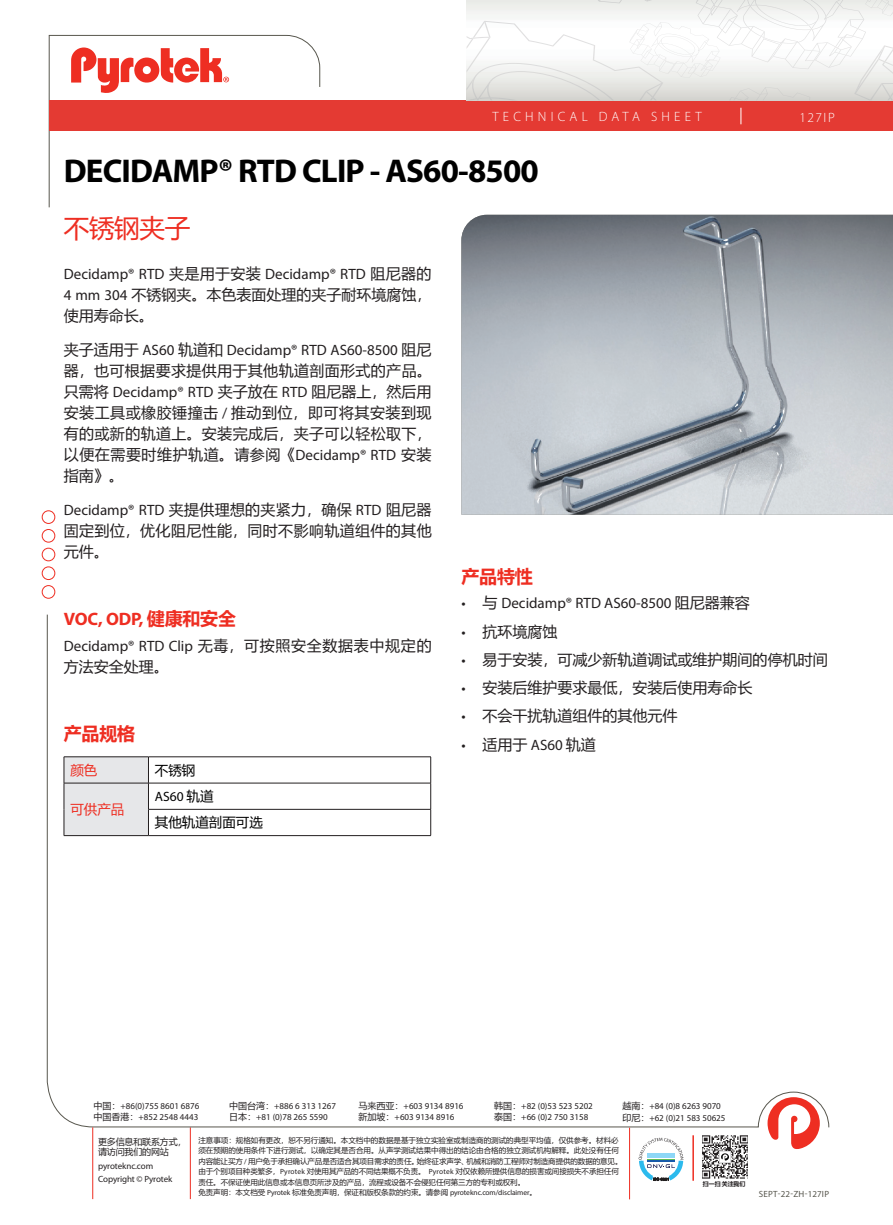
<style>
.page{position:relative;width:893px;height:1225px;background:#fff}
.page>*{position:absolute;margin:0;border:0;box-sizing:border-box;transform-origin:0 0}
.t1{font:700 33px "Myriad Pro";letter-spacing:-.025em;color:#000}
.t2{font:25.5px "Microsoft Ya Hei";letter-spacing:-.01em;color:#ee2e22}
.t3{font:700 18px "Myriad Pro";letter-spacing:-.01em;color:#ee2e22}
.t4{font:700 18px "Microsoft Ya Hei";letter-spacing:-.01em;color:#ee2e22}
.t5{font:15px/21px "Microsoft Ya Hei";color:#231f20}
.t6{font:15px "Myriad Pro";color:#231f20}
.t7{font:15px/21px "Microsoft Ya Hei";letter-spacing:.025em;color:#231f20}
.t8{font:300 13.5px "Myriad Pro";letter-spacing:.31em;color:#fff}
.t9{font:13.5px "Microsoft Ya Hei";color:#000}
.t10{font:13.5px "Microsoft Ya Hei";color:#ee2e22}
.t11{font:13.5px "Myriad Pro";color:#000}
.t12{font:9px/10.8px "Myriad Pro";color:#231f20}
.t13{font:9px/10.5px "Microsoft Ya Hei";letter-spacing:-.02em;color:#231f20}
.t14{font:9px "Myriad Pro";letter-spacing:.03em;color:#58574e}
.t15{font:7.5px/10.5px "Microsoft Ya Hei";letter-spacing:-.01em;color:#231f20}
.t16{font:700 6px "Microsoft Ya Hei";letter-spacing:-.01em;color:#231f20}
.s1{font-family:"Microsoft Ya Hei"}
.s2{font-family:"Myriad Pro"}
</style>
<div class="page">
<svg style="left:48px;top:35px;width:272px;height:173px"></svg>
<svg style="left:71px;top:47px;width:158px;height:47px"></svg>
<div style="left:49px;top:100px;width:844px;height:31px;background:#e43a33"></div>
<hr style="left:190px;top:1127px;width:1px;height:72px;background:#ee2e22">
<svg style="left:47px;top:614px;width:783px;height:514px"></svg>
<svg style="left:767px;top:1097px;width:53px;height:52px"></svg>
<div style="left:42px;top:566px;width:13px;height:14px;border:1px solid #ee2e22;border-radius:50%"></div>
<div style="left:42px;top:548px;width:13px;height:13px;border:1px solid #ee2e22;border-radius:50%"></div>
<div style="left:42px;top:529px;width:13px;height:13px;border:1px solid #ee2e22;border-radius:50%"></div>
<div style="left:42px;top:510px;width:13px;height:14px;border:1px solid #ee2e22;border-radius:50%"></div>
<div style="left:42px;top:585px;width:13px;height:13px;border:1px solid #ee2e22;border-radius:50%"></div>
<svg style="left:638px;top:1137px;width:46px;height:45px"></svg>
<svg style="left:703px;top:1135px;width:45px;height:43px"></svg>
<hr style="left:692px;top:1135px;width:2px;height:45px;background:#ee2e22">
<hr style="left:92px;top:1127px;width:1px;height:72px;background:#ee2e22">
<hr style="left:629px;top:1127px;width:1px;height:72px;background:#ee2e22">
<svg style="left:466px;top:0;width:427px;height:100px"></svg>
<svg style="left:467px;top:100px;width:32px;height:1px"></svg>
<img style="left:467px;top:21px;width:196px;height:79px">
<img style="left:471px;top:63px;width:143px;height:37px">
<svg style="left:737px;top:0;width:5px;height:12px"></svg>
<img style="left:715px;top:0;width:9px;height:6px">
<img style="left:742px;top:0;width:6px;height:26px">
<img style="left:841px;top:52px;width:11px;height:16px">
<img style="left:820px;top:52px;width:21px;height:16px">
<img style="left:820px;top:52px;width:7px;height:9px">
<img style="left:715px;top:6px;width:16px;height:16px">
<img style="left:697px;top:0;width:18px;height:22px">
<img style="left:731px;top:16px;width:7px;height:4px">
<img style="left:718px;top:9px;width:13px;height:11px">
<img style="left:743px;top:46px;width:5px;height:3px">
<img style="left:785px;top:52px;width:7px;height:16px">
<img style="left:792px;top:52px;width:28px;height:17px">
<img style="left:741px;top:26px;width:7px;height:20px">
<img style="left:717px;top:20px;width:24px;height:26px">
<img style="left:780px;top:52px;width:5px;height:10px">
<img style="left:751px;top:52px;width:29px;height:10px">
<img style="left:748px;top:0;width:118px;height:52px">
<img style="left:751px;top:31px;width:14px;height:26px">
<svg style="left:630px;top:0;width:37px;height:1px"></svg>
<svg style="left:589px;top:0;width:10px;height:2px"></svg>
<img style="left:599px;top:0;width:31px;height:3px">
<img style="left:734px;top:91px;width:6px;height:6px">
<img style="left:740px;top:87px;width:70px;height:13px">
<img style="left:730px;top:97px;width:14px;height:3px">
<svg style="left:865px;top:0;width:28px;height:16px"></svg>
<img style="left:713px;top:68px;width:6px;height:3px">
<img style="left:681px;top:77px;width:15px;height:1px">
<svg style="left:629px;top:29px;width:84px;height:48px"></svg>
<img style="left:659px;top:68px;width:15px;height:6px">
<img style="left:636px;top:22px;width:84px;height:46px">
<img style="left:659px;top:57px;width:7px;height:14px">
<img style="left:885px;top:67px;width:8px;height:9px">
<img style="left:854px;top:46px;width:31px;height:37px">
<img style="left:854px;top:59px;width:25px;height:41px">
<img style="left:870px;top:83px;width:11px;height:17px">
<img style="left:881px;top:83px;width:12px;height:17px">
<img style="left:878px;top:45px;width:15px;height:22px">
<svg style="left:740px;top:108px;width:1px;height:16px"></svg>
<img style="left:461px;top:215px;width:432px;height:300px">
<hr style="left:64px;top:756px;width:84px;height:1px;background:#231f20">
<hr style="left:148px;top:756px;width:283px;height:1px;background:#231f20">
<hr style="left:64px;top:835px;width:84px;height:1px;background:#231f20">
<hr style="left:148px;top:783px;width:283px;height:1px;background:#231f20">
<hr style="left:148px;top:809px;width:283px;height:1px;background:#231f20">
<div style="left:64px;top:757px;width:85px;height:78px;background:#e6e7e9"></div>
<svg style="left:430px;top:757px;width:1px;height:78px"></svg>
<hr style="left:148px;top:835px;width:283px;height:1px;background:#231f20">
<h3 class="t8" style="left:492px;top:108px;width:211px">TECHNICAL DATA SHEET</h3>
<h3 class="t8" style="left:800px;top:110px;width:37px">127IP</h3>
<h1 class="t1" style="left:64px;top:149px;width:477px">DECIDAMP® RTD CLIP - AS60-8500</h1>
<h2 class="t2" style="left:64px;top:210px;width:128px">不锈钢夹子</h2>
<h3 class="t6" style="left:64px;top:265px;width:369px">Decidamp® RTD <span class="s1">夹是用于安装</span> Decidamp® RTD <span class="s1">阻尼器的</span></h3>
<h3 class="t5" style="left:64px;top:284px;width:369px"><span class="s2">4 mm 304</span> 不锈钢夹。本色表面处理的夹子耐环境腐蚀，使用寿命长。</h3>
<h3 class="t6" style="left:64px;top:341px;width:369px"><span class="s1">夹子适用于</span> AS60 <span class="s1">轨道和</span> Decidamp® RTD AS60-8500 <span class="s1">阻尼</span></h3>
<h3 class="t5" style="left:64px;top:360px;width:369px;text-align:justify">器，也可根据要求提供用于其他轨道剖面形式的产品。只需将 <span class="s2">Decidamp® RTD</span> 夹子放在 <span class="s2">RTD</span> 阻尼器上，然后用安装工具或橡胶锤撞击 <span class="s2">/</span> 推动到位，即可将其安装到现有的或新的轨道上。安装完成后，夹子可以轻松取下，以便在需要时维护轨道。请参阅《<span class="s2">Decidamp® RTD</span> 安装指南》。</h3>
<h3 class="t6" style="left:64px;top:500px;width:369px">Decidamp® RTD <span class="s1">夹提供理想的夹紧力，确保</span> RTD <span class="s1">阻尼器</span></h3>
<h3 class="t7" style="left:64px;top:519px;width:369px">固定到位，优化阻尼性能，同时不影响轨道组件的其他元件。</h3>
<h3 class="t3" style="left:64px;top:607px;width:174px">VOC, ODP, <span class="s1">健康和安全</span></h3>
<h3 class="t6" style="left:64px;top:636px;width:369px">Decidamp® RTD Clip <span class="s1">无毒，可按照安全数据表中规定的</span></h3>
<h3 class="t5" style="left:64px;top:655px;width:107px">方法安全处理。</h3>
<h3 class="t4" style="left:64px;top:720px;width:73px">产品规格</h3>
<h3 class="t10" style="left:70px;top:761px;width:28px">颜色</h3>
<h3 class="t9" style="left:155px;top:761px;width:42px">不锈钢</h3>
<h3 class="t10" style="left:70px;top:800px;width:55px">可供产品</h3>
<h3 class="t11" style="left:155px;top:788px;width:60px">AS60 <span class="s1">轨道</span></h3>
<h3 class="t9" style="left:155px;top:813px;width:109px">其他轨道剖面可选</h3>
<h3 class="t4" style="left:461px;top:563px;width:73px">产品特性</h3>
<h3 class="t6" style="left:461px;top:594px;width:290px">• <span class="s1">与</span> Decidamp® RTD AS60-8500 <span class="s1">阻尼器兼容</span></h3>
<h3 class="t5" style="left:461px;top:620px;width:98px"><span class="s2">•</span> 抗环境腐蚀</h3>
<h3 class="t5" style="left:461px;top:648px;width:368px"><span class="s2">•</span> 易于安装，可减少新轨道调试或维护期间的停机时间</h3>
<h3 class="t5" style="left:461px;top:676px;width:293px"><span class="s2">•</span> 安装后维护要求最低，安装后使用寿命长</h3>
<h3 class="t5" style="left:461px;top:705px;width:218px"><span class="s2">•</span> 不会干扰轨道组件的其他元件</h3>
<h3 class="t6" style="left:461px;top:735px;width:136px">• <span class="s1">适用于</span> AS60 <span class="s1">轨道</span></h3>
<p class="t12" style="left:93px;top:1100px;width:107px"><span class="s1">中国：</span>+86(0)755 8601 6876<span class="s1">中国香港：</span>+852 2548 4443</p>
<p class="t12" style="left:229px;top:1100px;width:108px"><span class="s1">中国台湾：</span>+886 6 313 1267<span class="s1">日本：</span>+81 (0)78 265 5590</p>
<p class="t12" style="left:359px;top:1100px;width:106px"><span class="s1">马来西亚：</span>+603 9134 8916<span class="s1">新加坡：</span>+603 9134 8916</p>
<p class="t12" style="left:494px;top:1100px;width:100px"><span class="s1">韩国：</span>+82 (0)53 523 5202<span class="s1">泰国：</span>+66 (0)2 750 3158</p>
<p class="t12" style="left:622px;top:1099px;width:105px;line-height:12.3px"><span class="s1">越南：</span>+84 (0)8 6263 9070<span class="s1">印尼：</span>+62 (0)21 583 50625</p>
<p class="t13" style="left:98px;top:1136px;width:90px">更多信息和联系方式，请访问我们的网站</p>
<p class="t12" style="left:98px;top:1159px;width:76px;line-height:13.5px">pyroteknc.com<br>Copyright © Pyrotek</p>
<p class="t15" style="left:198px;top:1134px;width:426px">注意事项：规格如有更改，恕不另行通知。本文档中的数据是基于独立实验室或制造商的测试的典型平均值，仅供参考。材料必须在预期的使用条件下进行测试，以确定其是否合用。从声学测试结果中得出的结论由合格的独立测试机构解释。此处没有任何内容能让买方 <span class="s2">/</span> 用户免于承担确认产品是否适合其项目需求的责任。始终征求声学、机械和消防工程师对制造商提供的数据的意见。由于个别项目种类繁多，<span class="s2">Pyrotek</span> 对使用其产品的不同结果概不负责。 <span class="s2">Pyrotek</span> 对仅依赖所提供信息的损害或间接损失不承担任何责任。不保证使用此信息或本信息页所涉及的产品，流程或设备不会侵犯任何第三方的专利或权利。<br>免责声明：本文档受 <span class="s2">Pyrotek</span> 标准免责声明，保证和版权条款的约束。请参阅 <span class="s2">pyroteknc.com/disclaimer</span>。</p>
<p class="t16" style="left:703px;top:1179px;width:44px">扫一扫关注我们</p>
<p class="t14" style="left:759px;top:1188px;width:72px">SEPT-22-ZH-127IP</p>
</div>
